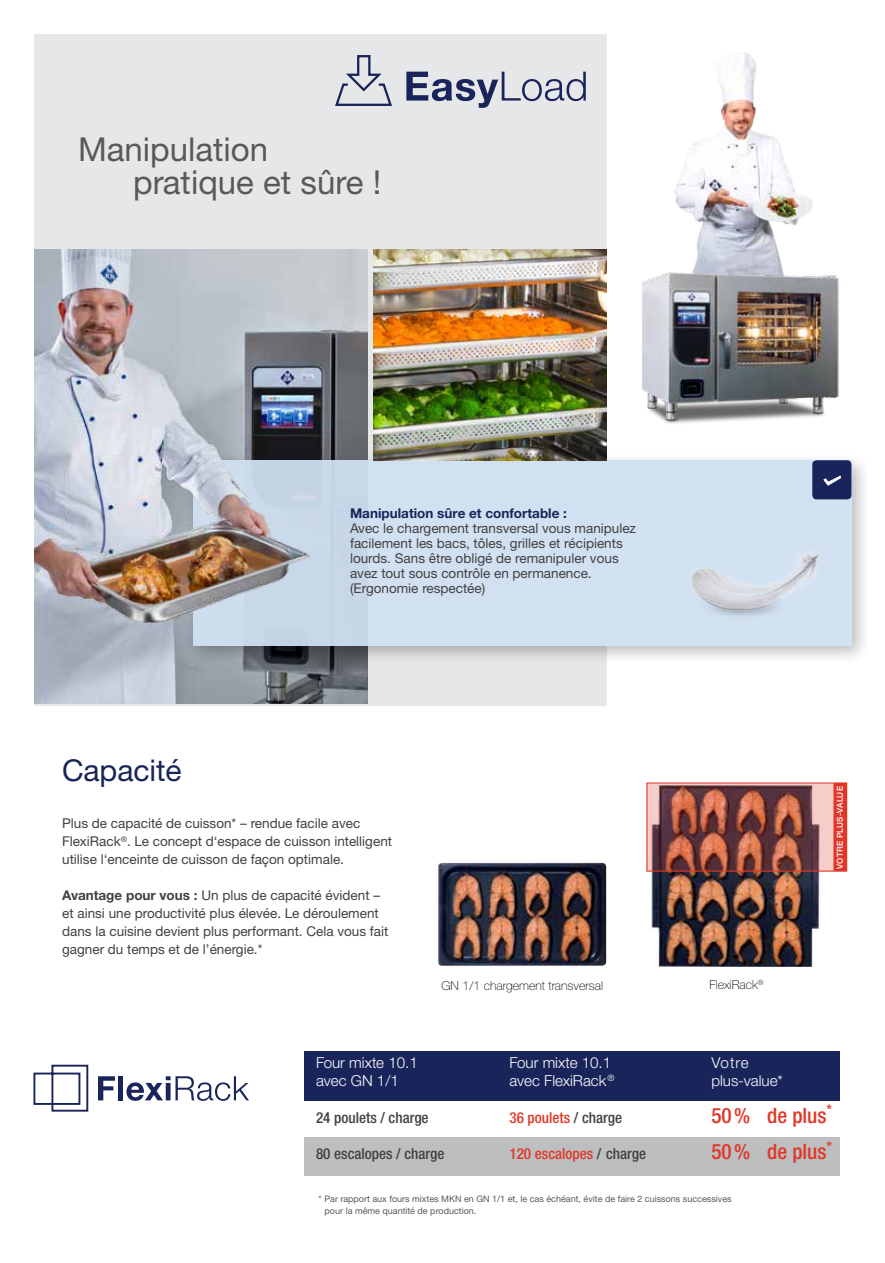
<style>
.page{position:relative;width:885px;height:1263px;background:#fff}
.page>*{position:absolute;margin:0;border:0;box-sizing:border-box;transform-origin:0 0}
.t1{font:33px/33px "Helvetica Neue LTW1 G";color:#58595b}
.t2{font:30px "Helvetica Neue LTW1 G";color:#19255a}
.t3{font:500 condensed 21.15px "Helvetica Neue LTW1 G";color:#e03828}
.t4{font:300 15.15px "Helvetica Neue LTW1 G";color:#fff}
.t5{font:500 condensed 15.15px "Helvetica Neue LTW1 G";color:#e03828}
.t6{font:500 condensed 15.15px "Helvetica Neue LTW1 G";color:#414042}
.t7{font:13.5px/18px "Helvetica Neue LTW1 G";color:#414042}
.t8{font:700 13.5px "Helvetica Neue LTW1 G";color:#19255a}
.t9{font:100 12.3px "Helvetica Neue LTW1 G";color:#000}
.t10{font:9px/12px "Helvetica Neue LTW1 G";color:#58595b}
.t11{font:500 8.25px "Helvetica Neue LTW1 G";letter-spacing:.03em;color:#fff}
.s1{font-weight:700}
.s2{color:#414042}
</style>
<div class="page">
<div style="left:34px;top:34px;width:573px;height:671px;background:#e6e7e8"></div>
<img style="left:34px;top:250px;width:333px;height:38px">
<div style="left:184px;top:452px;width:687px;height:213px;background:#000;opacity:.28"></div>
<div style="left:193px;top:460px;width:658px;height:185px;background:#d1e1f2"></div>
<img style="left:650px;top:871px;width:169px;height:95px">
<img style="left:438px;top:863px;width:168px;height:103px">
<div style="left:304px;top:1051px;width:535px;height:49px;background:#19255a"></div>
<div style="left:304px;top:1137px;width:535px;height:39px;background:#bcbec0"></div>
<div style="left:812px;top:460px;width:39px;height:39px;background:#19255a;border-radius:4px"></div>
<svg style="left:823px;top:475px;width:18px;height:11px"></svg>
<img style="left:674px;top:53px;width:138px;height:204px">
<img style="left:642px;top:257px;width:197px;height:167px">
<img style="left:691px;top:549px;width:132px;height:68px">
<img style="left:373px;top:250px;width:233px;height:210px">
<img style="left:34px;top:288px;width:333px;height:416px">
<img style="left:648px;top:784px;width:185px;height:85px">
<div style="left:646px;top:782px;width:201px;height:89px;border:1px solid #e03828"></div>
<div style="left:833px;top:783px;width:13px;height:88px;background:#e03828;border:1px solid #e03828"></div>
<svg style="left:406px;top:72px;width:179px;height:36px"></svg>
<svg style="left:335px;top:55px;width:57px;height:51px"></svg>
<svg style="left:98px;top:1076px;width:17px;height:24px"></svg>
<div style="left:118px;top:1076px;width:5px;height:24px;background:#19255a"></div>
<svg style="left:126px;top:1076px;width:123px;height:25px"></svg>
<svg style="left:33px;top:1064px;width:56px;height:48px"></svg>
<h1 class="t1" style="left:133px;top:133px;width:249px;text-indent:-55px">Manipulation pratique et sûre !</h1>
<p class="t8" style="left:350px;top:505px;width:218px">Manipulation sûre et confortable :</p>
<p class="t7" style="left:350px;top:520px;width:287px;line-height:15px">Avec le chargement transversal vous manipulez facilement les bacs, tôles, grilles et récipients lourds. Sans être obligé de remanipuler vous avez tout sous contrôle en permanence. (Ergonomie respectée)</p>
<h2 class="t2" style="left:62px;top:752px;width:121px">Capacité</h2>
<p class="t7" style="left:62px;top:814px;width:331px">Plus de capacité de cuisson* – rendue facile avec<br>FlexiRack<sup>®</sup>. Le concept d‘espace de cuisson intelligent utilise l‘enceinte de cuisson de façon optimale.</p>
<p class="t7" style="left:62px;top:886px;width:328px"><span class="s1">Avantage pour vous :</span> Un plus de capacité évident – et ainsi une productivité plus élevée. Le déroulement dans la cuisine devient plus performant. Cela vous fait gagner du temps et de l’énergie.*</p>
<p class="t9" style="left:441px;top:978px;width:163px">GN 1/1 chargement transversal</p>
<p class="t9" style="left:709px;top:977px;width:56px">FlexiRack<sup>®</sup></p>
<p class="t11" style="left:834px;top:869px;width:84px;rotate:-90deg">Votre plus-value</p>
<p class="t4" style="left:316px;top:1053px;width:103px">Four mixte 10.1</p>
<p class="t4" style="left:509px;top:1053px;width:103px">Four mixte 10.1</p>
<p class="t4" style="left:711px;top:1053px;width:39px">Votre</p>
<p class="t4" style="left:316px;top:1072px;width:84px">avec GN 1/1</p>
<p class="t4" style="left:509px;top:1072px;width:107px">avec FlexiRack<sup>®</sup></p>
<p class="t4" style="left:711px;top:1072px;width:73px">plus-value*</p>
<p class="t6" style="left:316px;top:1108px;width:114px">24 poulets / charge</p>
<p class="t5" style="left:509px;top:1108px;width:114px">36 poulets <span class="s2">/ charge</span></p>
<h3 class="t3" style="left:711px;top:1102px;width:122px">50 % de plus<sup>*</sup></h3>
<p class="t6" style="left:316px;top:1144px;width:130px">80 escalopes / charge</p>
<p class="t5" style="left:509px;top:1144px;width:138px">120 escalopes <span class="s2">/ charge</span></p>
<h3 class="t3" style="left:711px;top:1139px;width:122px">50 % de plus<sup>*</sup></h3>
<p class="t10" style="left:324px;top:1192px;width:408px;text-indent:-6px">* Par rapport aux fours mixtes MKN en GN 1/1 et, le cas échéant, évite de faire 2 cuissons successives pour la même quantité de production.</p>
</div>
